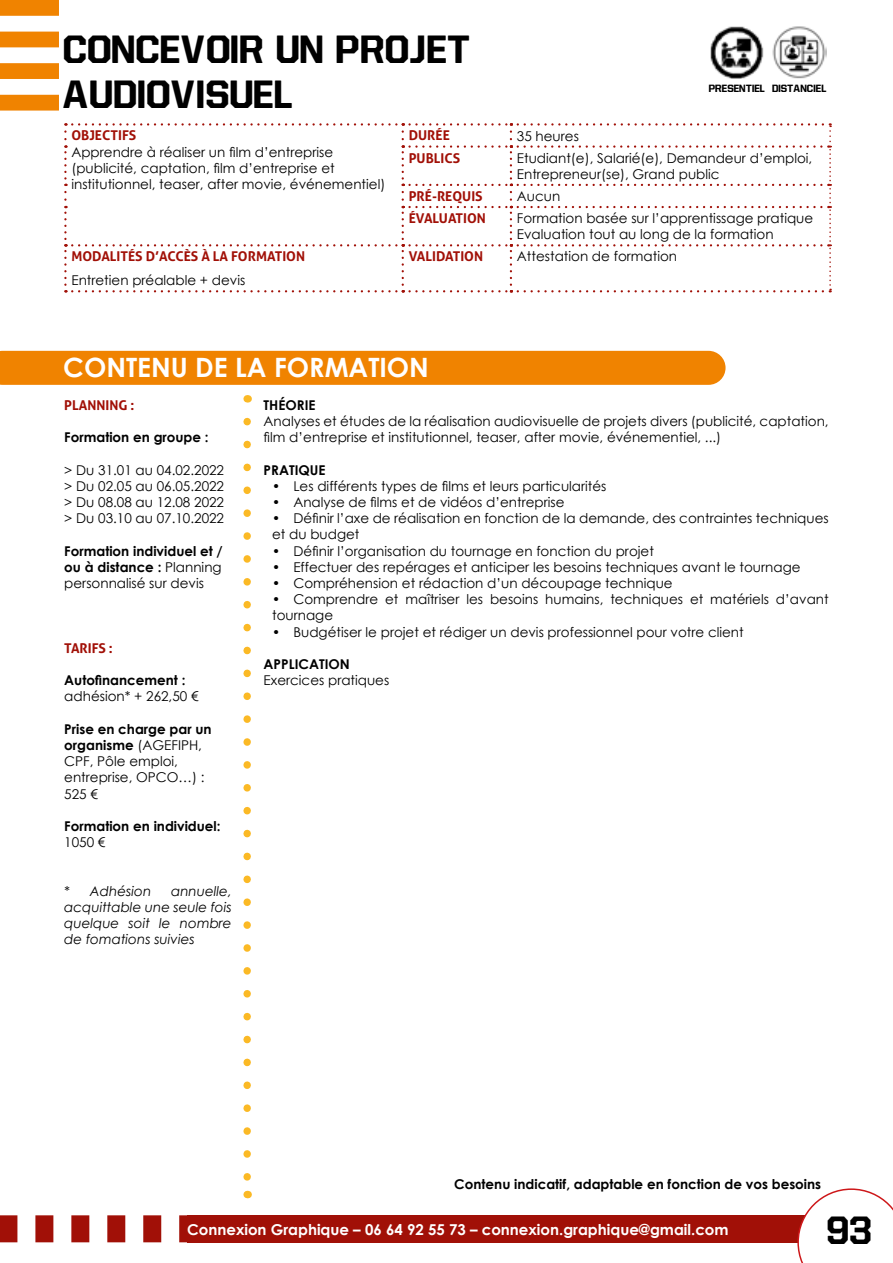
<style>
.page{position:relative;width:893px;height:1263px;background:#fff}
.page>*{position:absolute;margin:0;border:0;box-sizing:border-box;transform-origin:0 0}
.t1{font:37.5px/45px "Allstar 4";color:#000}
.t2{font:700 26.55px "Century Gothic";color:#fff}
.t3{font:700 15px "Century Gothic";color:#fff}
.t4{font:13.5px/16.2px "Century Gothic";color:#000}
.t5{font:700 13.5px/16.2px "Century Gothic";color:#000;text-align:justify}
.t6{font:700 13.5px "Aller";color:#a11007}
.t7{font:italic 13.5px/16.2px "Century Gothic";color:#000;text-align:justify}
.t8{font:10.05px "Allstar 4";color:#000}
.s1{font-weight:400}
.s2{font-weight:700}
</style>
<div class="page">
<div style="left:187px;top:1215px;width:702px;height:27px;background:#a11007"></div>
<svg style="left:797px;top:1188px;width:96px;height:75px"></svg>
<svg style="left:0;top:1215px;width:187px;height:27px"></svg>
<svg style="left:64px;top:145px;width:3px;height:33px"></svg>
<svg style="left:64px;top:184px;width:3px;height:16px"></svg>
<svg style="left:64px;top:123px;width:448px;height:16px"></svg>
<svg style="left:402px;top:145px;width:110px;height:33px"></svg>
<svg style="left:402px;top:184px;width:110px;height:16px"></svg>
<svg style="left:64px;top:206px;width:448px;height:86px"></svg>
<svg style="left:518px;top:123px;width:313px;height:169px"></svg>
<svg style="left:243px;top:422px;width:8px;height:759px"></svg>
<svg style="left:0;top:0;width:59px;height:111px"></svg>
<div style="left:0;top:351px;width:725px;height:34px;background:#f08300"></div>
<img style="left:711px;top:27px;width:53px;height:52px">
<img style="left:772px;top:26px;width:54px;height:53px">
<h1 class="t1" style="left:64px;top:28px;width:409px">CONCEVOIR UN PROJET<br>AUDIOVISUEL</h1>
<p class="t6" style="left:71px;top:127px;width:66px">OBJECTIFS</p>
<p class="t4" style="left:71px;top:143px;width:315px">Apprendre à réaliser un film d’entreprise (publicité, captation, film d’entreprise et institutionnel, teaser, after movie, événementiel)</p>
<p class="t8" style="left:709px;top:84px;width:119px">PRESENTIEL DISTANCIEL</p>
<p class="t6" style="left:409px;top:127px;width:43px">DURÉE</p>
<p class="t4" style="left:517px;top:127px;width:63px">35 heures</p>
<p class="t6" style="left:409px;top:149px;width:53px">PUBLICS</p>
<p class="t4" style="left:517px;top:150px;width:297px">Etudiant(e), Salarié(e), Demandeur d’emploi,<br>Entrepreneur(se), Grand public</p>
<p class="t6" style="left:409px;top:188px;width:75px">PRÉ-REQUIS</p>
<p class="t4" style="left:517px;top:188px;width:45px">Aucun</p>
<p class="t6" style="left:409px;top:210px;width:79px">ÉVALUATION</p>
<p class="t4" style="left:517px;top:210px;width:298px">Formation basée sur l’apprentissage pratique<br>Evaluation tout au long de la formation</p>
<p class="t6" style="left:71px;top:248px;width:235px">MODALITÉS D’ACCÈS À LA FORMATION</p>
<p class="t4" style="left:71px;top:272px;width:175px">Entretien préalable + devis</p>
<p class="t6" style="left:409px;top:248px;width:76px">VALIDATION</p>
<p class="t4" style="left:517px;top:248px;width:162px">Attestation de formation</p>
<h2 class="t2" style="left:63px;top:347px;width:367px">CONTENU DE LA FORMATION</h2>
<p class="t6" style="left:64px;top:397px;width:71px">PLANNING :</p>
<p class="t5" style="left:64px;top:428px;width:146px">Formation en groupe :</p>
<p class="t4" style="left:64px;top:461px;width:161px;text-align:justify">&gt; Du 31.01 au 04.02.2022 &gt; Du 02.05 au 06.05.2022 &gt; Du 08.08 au 12.08 2022 &gt; Du 03.10 au 07.10.2022</p>
<p class="t5" style="left:64px;top:542px;width:160px">Formation individuel et / ou à distance : <span class="s1">Planning personnalisé sur devis</span></p>
<p class="t6" style="left:64px;top:640px;width:50px">TARIFS :</p>
<p class="t5" style="left:64px;top:671px;width:123px">Autofinancement :</p>
<p class="t4" style="left:64px;top:688px;width:136px">adhésion* + 262,50 €</p>
<p class="t4" style="left:64px;top:720px;width:149px"><span class="s2">Prise en charge par un organisme</span> (AGEFIPH,<br>CPF, Pôle emploi, entreprise, OPCO…) :<br>525 €</p>
<p class="t5" style="left:64px;top:817px;width:158px">Formation en individuel:</p>
<p class="t4" style="left:64px;top:834px;width:43px">1050 €</p>
<p class="t7" style="left:64px;top:882px;width:88px">* Adhésion</p>
<p class="t7" style="left:64px;top:882px;width:169px;text-indent:107px">annuelle, acquittable une seule fois quelque soit le nombre de fomations suivies</p>
<p class="t5" style="left:264px;top:396px;width:53px">THÉORIE</p>
<p class="t4" style="left:264px;top:413px;width:566px">Analyses et études de la réalisation audiovisuelle de projets divers (publicité, captation, film d’entreprise et institutionnel, teaser, after movie, événementiel, ...)</p>
<p class="t5" style="left:264px;top:461px;width:63px">PRATIQUE</p>
<p class="t4" style="left:272px;top:478px;width:336px">• Les différents types de films et leurs particularités</p>
<p class="t4" style="left:272px;top:494px;width:294px">• Analyse de films et de vidéos d’entreprise</p>
<p class="t4" style="left:272px;top:510px;width:558px">• Définir l’axe de réalisation en fonction de la demande, des contraintes techniques et du budget</p>
<p class="t4" style="left:272px;top:542px;width:383px">• Définir l’organisation du tournage en fonction du projet</p>
<p class="t4" style="left:272px;top:559px;width:530px">• Effectuer des repérages et anticiper les besoins techniques avant le tournage</p>
<p class="t4" style="left:272px;top:575px;width:402px">• Compréhension et rédaction d’un découpage technique</p>
<p class="t4" style="left:272px;top:591px;width:558px">• Comprendre et maîtriser les besoins humains, techniques et matériels d’avant tournage</p>
<p class="t4" style="left:272px;top:623px;width:473px">• Budgétiser le projet et rédiger un devis professionnel pour votre client</p>
<p class="t5" style="left:264px;top:655px;width:88px">APPLICATION</p>
<p class="t4" style="left:264px;top:672px;width:127px">Exercices pratiques</p>
<p class="t5" style="left:454px;top:1175px;width:368px">Contenu indicatif, adaptable en fonction de vos besoins</p>
<p class="t3" style="left:187px;top:1218px;width:543px">Connexion Graphique – 06 64 92 55 73 – connexion.graphique@gmail.com</p>
<h1 class="t1" style="left:828px;top:1210px;width:47px">93</h1>
</div>
